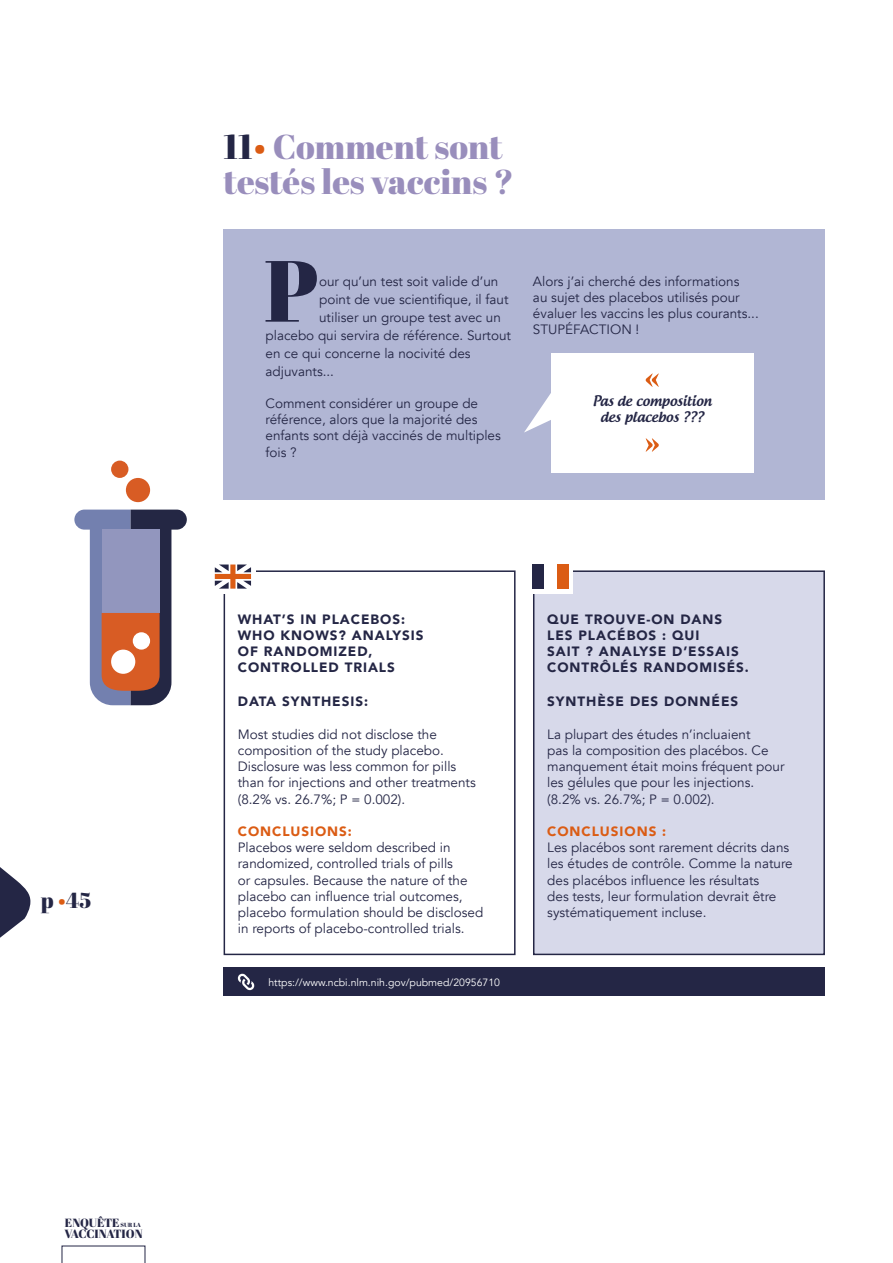
<style>
.page{position:relative;width:893px;height:1263px;background:#fff}
.page>*{position:absolute;margin:0;border:0;box-sizing:border-box;transform-origin:0 0}
.TEXTE_COURANT_LETTRI{font:86.55px "Abril Fatface";color:#242645}
.t1{font:34.5px "Abril Fatface";color:#998ebc}
.t2{font:21.9px "Abril Fatface";color:#242645}
.t3{font:500 13.8px/16.6px "Androgyne";color:#242645;text-align:center}
.TEXTE_COURANT{font:13.5px/16.2px "Avenir";color:#242645}
.TITRE_02{font:900 13.5px/16.2px "Avenir";letter-spacing:.07em;color:#242645}
.TEXTE_COURANT_LETTRI-2{font:13.5px "Avenir";color:#242645}
.CONCLUSIONS{font:900 13.5px "Avenir";letter-spacing:.07em;color:#db5c14}
.t4{font:11.85px "Abril Fatface";letter-spacing:-.005em;color:#242645}
.HYPERLIENS{font:10.5px "Avenir";color:#fff}
.s1{color:#db5c14}
.s2{color:#242645}
.s3{font-size:6px}
</style>
<div class="page">
<svg style="left:0;top:867px;width:30px;height:71px"></svg>
<svg style="left:61px;top:1245px;width:85px;height:18px"></svg>
<div style="left:223px;top:230px;width:602px;height:270px;background:#b1b6d4"></div>
<div style="left:224px;top:570px;width:292px;height:385px;border:2px solid #242645"></div>
<div style="left:534px;top:571px;width:290px;height:383px;background:#d7d9ea"></div>
<div style="left:533px;top:570px;width:292px;height:385px;border:2px solid #242645"></div>
<div style="left:209px;top:559px;width:47px;height:34px;background:#fff"></div>
<svg style="left:215px;top:564px;width:36px;height:25px"></svg>
<div style="left:526px;top:559px;width:47px;height:34px;background:#fff"></div>
<div style="left:532px;top:564px;width:11px;height:25px;background:#242645"></div>
<div style="left:557px;top:564px;width:11px;height:25px;background:#db5c14"></div>
<div style="left:223px;top:968px;width:602px;height:28px;background:#242645"></div>
<svg style="left:237px;top:973px;width:18px;height:17px"></svg>
<div style="left:551px;top:353px;width:203px;height:119px;background:#fff"></div>
<svg style="left:524px;top:393px;width:27px;height:39px"></svg>
<svg style="left:646px;top:373px;width:13px;height:14px"></svg>
<svg style="left:646px;top:438px;width:13px;height:14px"></svg>
<div style="left:126px;top:478px;width:24px;height:24px;background:#d85c24;border-radius:50%"></div>
<div style="left:111px;top:461px;width:17px;height:17px;background:#d85c24;border-radius:50%"></div>
<svg style="left:74px;top:510px;width:113px;height:195px"></svg>
<div style="left:111px;top:650px;width:24px;height:24px;background:#fff;border-radius:50%"></div>
<div style="left:133px;top:632px;width:17px;height:18px;background:#fff;border-radius:50%"></div>
<h3 class="t2" style="left:41px;top:884px;width:52px">p <span class="s1">•</span>45</h3>
<p class="t1" style="left:223px;top:122px;width:281px"><span class="s2">11</span><span class="s1">•</span> Comment sont</p>
<p class="t1" style="left:223px;top:157px;width:292px">testés les vaccins ?</p>
<p class="TEXTE_COURANT_LETTRI" style="left:264px;top:230px;width:56px">P</p>
<p class="TEXTE_COURANT_LETTRI-2" style="left:319px;top:273px;width:181px">our qu’un test soit valide d’un</p>
<p class="TEXTE_COURANT_LETTRI-2" style="left:319px;top:291px;width:191px">point de vue scientifique, il faut</p>
<p class="TEXTE_COURANT_LETTRI-2" style="left:319px;top:309px;width:183px">utiliser un groupe test avec un</p>
<p class="TEXTE_COURANT_LETTRI-2" style="left:266px;top:327px;width:247px">placebo qui servira de référence. Surtout</p>
<p class="TEXTE_COURANT_LETTRI-2" style="left:266px;top:345px;width:207px">en ce qui concerne la nocivité des</p>
<p class="TEXTE_COURANT_LETTRI-2" style="left:266px;top:363px;width:70px">adjuvants...</p>
<p class="TEXTE_COURANT" style="left:266px;top:396px;width:237px">Comment considérer un groupe de référence, alors que la majorité des enfants sont déjà vaccinés de multiples fois ?</p>
<p class="TEXTE_COURANT" style="left:533px;top:273px;width:227px">Alors j’ai cherché des informations<br>au sujet des placebos utilisés pour évaluer les vaccins les plus courants...<br>STUPÉFACTION !</p>
<p class="t3" style="left:593px;top:392px;width:120px">Pas de composition des placebos ???</p>
<p class="TITRE_02" style="left:238px;top:611px;width:187px">WHAT’S IN PLACEBOS:<br>WHO KNOWS? ANALYSIS<br>OF RANDOMIZED,<br>CONTROLLED TRIALS</p>
<p class="TITRE_02" style="left:238px;top:692px;width:132px">DATA SYNTHESIS:</p>
<p class="TEXTE_COURANT" style="left:238px;top:726px;width:239px">Most studies did not disclose the composition of the study placebo.<br>Disclosure was less common for pills than for injections and other treatments (8.2% vs. 26.7%; P = 0.002).</p>
<p class="CONCLUSIONS" style="left:238px;top:820px;width:116px">CONCLUSIONS:</p>
<p class="TEXTE_COURANT" style="left:238px;top:840px;width:247px">Placebos were seldom described in randomized, controlled trials of pills<br>or capsules. Because the nature of the placebo can influence trial outcomes, placebo formulation should be disclosed in reports of placebo-controlled trials.</p>
<p class="HYPERLIENS" style="left:268px;top:976px;width:233px">https://www.ncbi.nlm.nih.gov/pubmed/20956710</p>
<p class="TITRE_02" style="left:547px;top:611px;width:203px">QUE TROUVE-ON DANS<br>LES PLACÉBOS : QUI<br>SAIT ? ANALYSE D’ESSAIS<br>CONTRÔLÉS RANDOMISÉS.</p>
<p class="TITRE_02" style="left:547px;top:692px;width:192px">SYNTHÈSE DES DONNÉES</p>
<p class="TEXTE_COURANT" style="left:547px;top:726px;width:239px">La plupart des études n’incluaient<br>pas la composition des placébos. Ce manquement était moins fréquent pour les gélules que pour les injections. (8.2% vs. 26.7%; P = 0.002).</p>
<p class="CONCLUSIONS" style="left:547px;top:820px;width:121px">CONCLUSIONS :</p>
<p class="TEXTE_COURANT" style="left:547px;top:840px;width:247px">Les placébos sont rarement décrits dans les études de contrôle. Comme la nature des placébos influence les résultats<br>des tests, leur formulation devrait être systématiquement incluse.</p>
<p class="t4" style="left:65px;top:1214px;width:78px">ENQUÊTE <span class="s3">SUR LA</span></p>
<p class="t4" style="left:65px;top:1226px;width:80px">VACCINATION</p>
</div>
